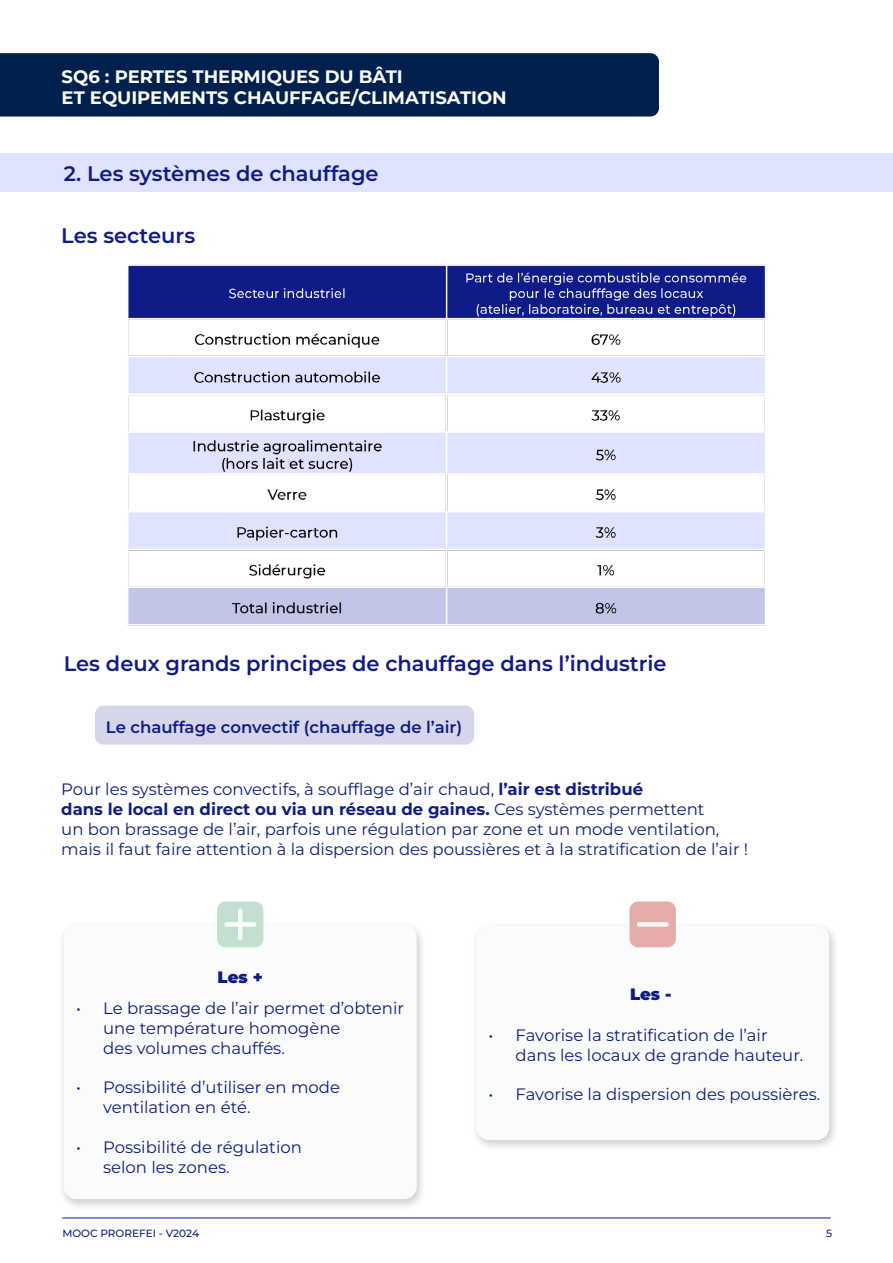
<style>
.page{position:relative;width:893px;height:1263px;background:#fff}
.page>*{position:absolute;margin:0;border:0;box-sizing:border-box;transform-origin:0 0}
.t1{font:600 21px "Montserrat";color:#0f1c87}
.t2{font:700 18px/21.6px "Montserrat";color:#fff}
.t3{font:16.5px/19.8px "Montserrat";color:#0f1c87}
.t4{font:600 16.5px "Montserrat";color:#0f1c87}
.t5{font:900 16.5px "Montserrat";color:#0f1c87}
.t6{font:500 10.5px "Montserrat";color:#0f1c87}
.s1{font-weight:700}
</style>
<div class="page">
<hr style="left:62px;top:1217px;width:769px;height:1px;background:#0f1c87">
<div style="left:0;top:53px;width:659px;height:64px;background:#00214d"></div>
<div style="left:0;top:153px;width:893px;height:38px;background:#e0e3ff"></div>
<div style="left:58px;top:920px;width:369px;height:291px;background:#000;opacity:.2"></div>
<div style="left:64px;top:925px;width:353px;height:274px;background:#fafcfc;border-radius:13px"></div>
<div style="left:217px;top:901px;width:46px;height:46px;background:#c2dfcf;border-radius:9px"></div>
<div style="left:226px;top:922px;width:28px;height:5px;background:#fafcfc"></div>
<hr style="left:238px;top:911px;width:4px;height:27px;background:#fafcfc">
<div style="left:470px;top:921px;width:369px;height:231px;background:#000;opacity:.2"></div>
<div style="left:476px;top:926px;width:353px;height:214px;background:#fafcfc;border-radius:13px"></div>
<div style="left:630px;top:901px;width:46px;height:46px;background:#e5acaa;border-radius:9px"></div>
<div style="left:639px;top:922px;width:27px;height:5px;background:#fafcfc"></div>
<div style="left:95px;top:706px;width:379px;height:39px;background:#d6d6eb;border-radius:9px"></div>
<img style="left:128px;top:264px;width:637px;height:362px">
<p class="t2" style="left:62px;top:65px;width:447px">SQ6 : PERTES THERMIQUES DU BÂTI<br>ET EQUIPEMENTS CHAUFFAGE/CLIMATISATION</p>
<p class="t1" style="left:64px;top:158px;width:316px">2. Les systèmes de chauffage</p>
<p class="t1" style="left:61px;top:221px;width:135px">Les secteurs</p>
<p class="t1" style="left:64px;top:649px;width:604px">Les deux grands principes de chauffage dans l’industrie</p>
<p class="t4" style="left:106px;top:715px;width:358px">Le chauffage convectif (chauffage de l’air)</p>
<p class="t3" style="left:61px;top:779px;width:688px">Pour les systèmes convectifs, à soufflage d’air chaud, <span class="s1">l’air est distribué<br>dans le local en direct ou via un réseau de gaines.</span> Ces systèmes permettent<br>un bon brassage de l’air, parfois une régulation par zone et un mode ventilation, mais il faut faire attention à la dispersion des poussières et à la stratification de l’air !</p>
<p class="t5" style="left:218px;top:965px;width:47px">Les +</p>
<p class="t3" style="left:103px;top:998px;width:302px;text-indent:-27px">• Le brassage de l’air permet d’obtenir une température homogène<br>des volumes chauffés.</p>
<p class="t3" style="left:103px;top:1077px;width:238px;text-indent:-27px">• Possibilité d’utiliser en mode ventilation en été.</p>
<p class="t3" style="left:103px;top:1136px;width:200px;text-indent:-27px">• Possibilité de régulation selon les zones.</p>
<p class="t5" style="left:630px;top:981px;width:43px">Les -</p>
<p class="t3" style="left:516px;top:1024px;width:289px;text-indent:-27px">• Favorise la stratification de l’air dans les locaux de grande hauteur.</p>
<p class="t3" style="left:489px;top:1084px;width:333px">• Favorise la dispersion des poussières.</p>
<p class="t6" style="left:62px;top:1226px;width:138px">MOOC PROREFEI - V2024</p>
<p class="t6" style="left:826px;top:1226px;width:8px">5</p>
</div>
